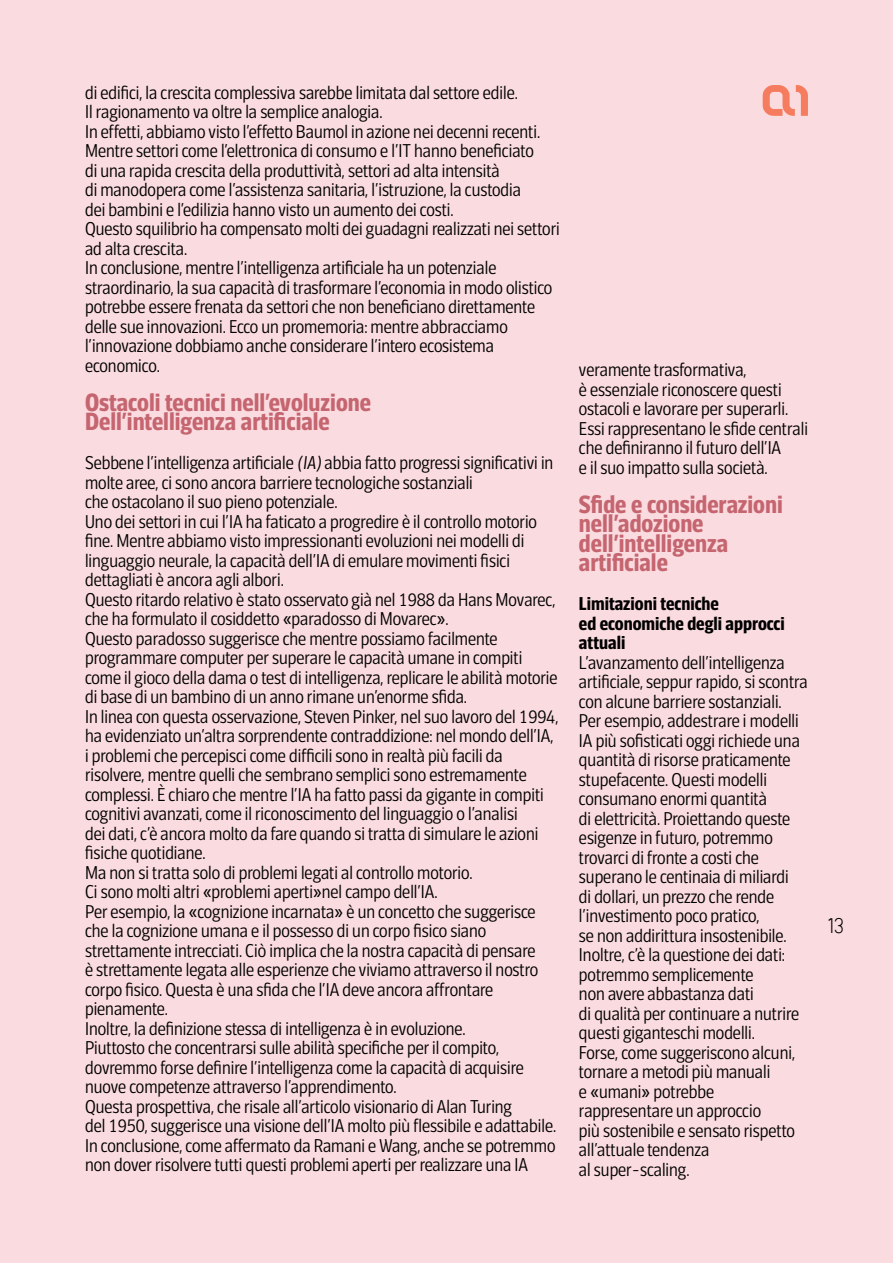
<style>
.page{position:relative;width:893px;height:1263px;background:#fadbdf}
.page>*{position:absolute;margin:0;border:0;box-sizing:border-box;transform-origin:0 0}
.t1{font:800 24px/19.5px "Brera Condensed";color:#c56570}
.t2{font:300 21px "neuron";color:#000}
.t3{font:300 18px/19.5px "Brera Condensed";color:#000}
.t4{font:800 18px/19.5px "Brera Condensed";color:#000}
.s1{font-style:italic}
.s2{font-weight:400}
</style>
<div class="page">
<svg style="left:763px;top:85px;width:45px;height:31px"></svg>
<p class="t3" style="left:85px;top:83px;width:476px">di edifici, la crescita complessiva sarebbe limitata dal settore edile.<br>Il ragionamento va oltre la semplice analogia.<br>In effetti, abbiamo visto l’effetto Baumol in azione nei decenni recenti.<br>Mentre settori come l’elettronica di consumo e l’IT hanno beneficiato<br>di una rapida crescita della produttività, settori ad alta intensità<br>di manodopera come l’assistenza sanitaria, l’istruzione, la custodia<br>dei bambini e l’edilizia hanno visto un aumento dei costi.<br>Questo squilibrio ha compensato molti dei guadagni realizzati nei settori ad alta crescita.<br>In conclusione, mentre l’intelligenza artificiale ha un potenziale straordinario, la sua capacità di trasformare l’economia in modo olistico potrebbe essere frenata da settori che non beneficiano direttamente delle sue innovazioni. Ecco un promemoria: mentre abbracciamo l’innovazione dobbiamo anche considerare l’intero ecosistema economico.</p>
<h1 class="t1" style="left:85px;top:392px;width:287px">Ostacoli tecnici nell’evoluzione<br>Dell’intelligenza artificiale</h1>
<p class="t3" style="left:85px;top:453px;width:475px">Sebbene l’intelligenza artificiale <span class="s1">(IA)</span> abbia fatto progressi significativi in molte aree, ci sono ancora barriere tecnologiche sostanziali<br>che ostacolano il suo pieno potenziale.<br>Uno dei settori in cui l’IA ha faticato a progredire è il controllo motorio fine. Mentre abbiamo visto impressionanti evoluzioni nei modelli di linguaggio neurale, la capacità dell’IA di emulare movimenti fisici dettagliati è ancora agli albori.<br>Questo ritardo relativo è stato osservato già nel 1988 da Hans Movarec, che ha formulato il cosiddetto <span class="s2">«</span>paradosso di Movarec<span class="s2">»</span>.<br>Questo paradosso suggerisce che mentre possiamo facilmente programmare computer per superare le capacità umane in compiti come il gioco della dama o test di intelligenza, replicare le abilità motorie di base di un bambino di un anno rimane un’enorme sfida.<br>In linea con questa osservazione, Steven Pinker, nel suo lavoro del 1994, ha evidenziato un’altra sorprendente contraddizione: nel mondo dell’IA, i problemi che percepisci come difficili sono in realtà più facili da risolvere, mentre quelli che sembrano semplici sono estremamente complessi. È chiaro che mentre l’IA ha fatto passi da gigante in compiti cognitivi avanzati, come il riconoscimento del linguaggio o l’analisi<br>dei dati, c’è ancora molto da fare quando si tratta di simulare le azioni fisiche quotidiane.<br>Ma non si tratta solo di problemi legati al controllo motorio.<br>Ci sono molti altri <span class="s2">«</span>problemi aperti<span class="s2">»</span>nel campo dell’IA.<br>Per esempio, la <span class="s2">«</span>cognizione incarnata<span class="s2">»</span> è un concetto che suggerisce che la cognizione umana e il possesso di un corpo fisico siano strettamente intrecciati. Ciò implica che la nostra capacità di pensare<br>è strettamente legata alle esperienze che viviamo attraverso il nostro corpo fisico. Questa è una sfida che l’IA deve ancora affrontare pienamente.<br>Inoltre, la definizione stessa di intelligenza è in evoluzione.<br>Piuttosto che concentrarsi sulle abilità specifiche per il compito, dovremmo forse definire l’intelligenza come la capacità di acquisire nuove competenze attraverso l’apprendimento.<br>Questa prospettiva, che risale all’articolo visionario di Alan Turing<br>del 1950, suggerisce una visione dell’IA molto più flessibile e adattabile.<br>In conclusione, come affermato da Ramani e Wang, anche se potremmo non dover risolvere tutti questi problemi aperti per realizzare una IA</p>
<p class="t3" style="left:579px;top:360px;width:230px">veramente trasformativa,<br>è essenziale riconoscere questi ostacoli e lavorare per superarli.<br>Essi rappresentano le sfide centrali che definiranno il futuro dell’IA<br>e il suo impatto sulla società.</p>
<h1 class="t1" style="left:579px;top:494px;width:205px">Sfide e considerazioni nell’adozione dell’intelligenza artificiale</h1>
<p class="t4" style="left:579px;top:594px;width:207px">Limitazioni tecniche<br>ed economiche degli approcci attuali</p>
<p class="t3" style="left:579px;top:653px;width:230px">L’avanzamento dell’intelligenza artificiale, seppur rapido, si scontra con alcune barriere sostanziali.<br>Per esempio, addestrare i modelli<br>IA più sofisticati oggi richiede una quantità di risorse praticamente stupefacente. Questi modelli consumano enormi quantità<br>di elettricità. Proiettando queste esigenze in futuro, potremmo trovarci di fronte a costi che superano le centinaia di miliardi<br>di dollari, un prezzo che rende l’investimento poco pratico,<br>se non addirittura insostenibile.<br>Inoltre, c’è la questione dei dati: potremmo semplicemente<br>non avere abbastanza dati<br>di qualità per continuare a nutrire questi giganteschi modelli.<br>Forse, come suggeriscono alcuni, tornare a metodi più manuali<br>e <span class="s2">«</span>umani<span class="s2">»</span> potrebbe rappresentare un approccio<br>più sostenibile e sensato rispetto all’attuale tendenza<br>al super-scaling.</p>
<p class="t2" style="left:828px;top:914px;width:17px">13</p>
</div>
